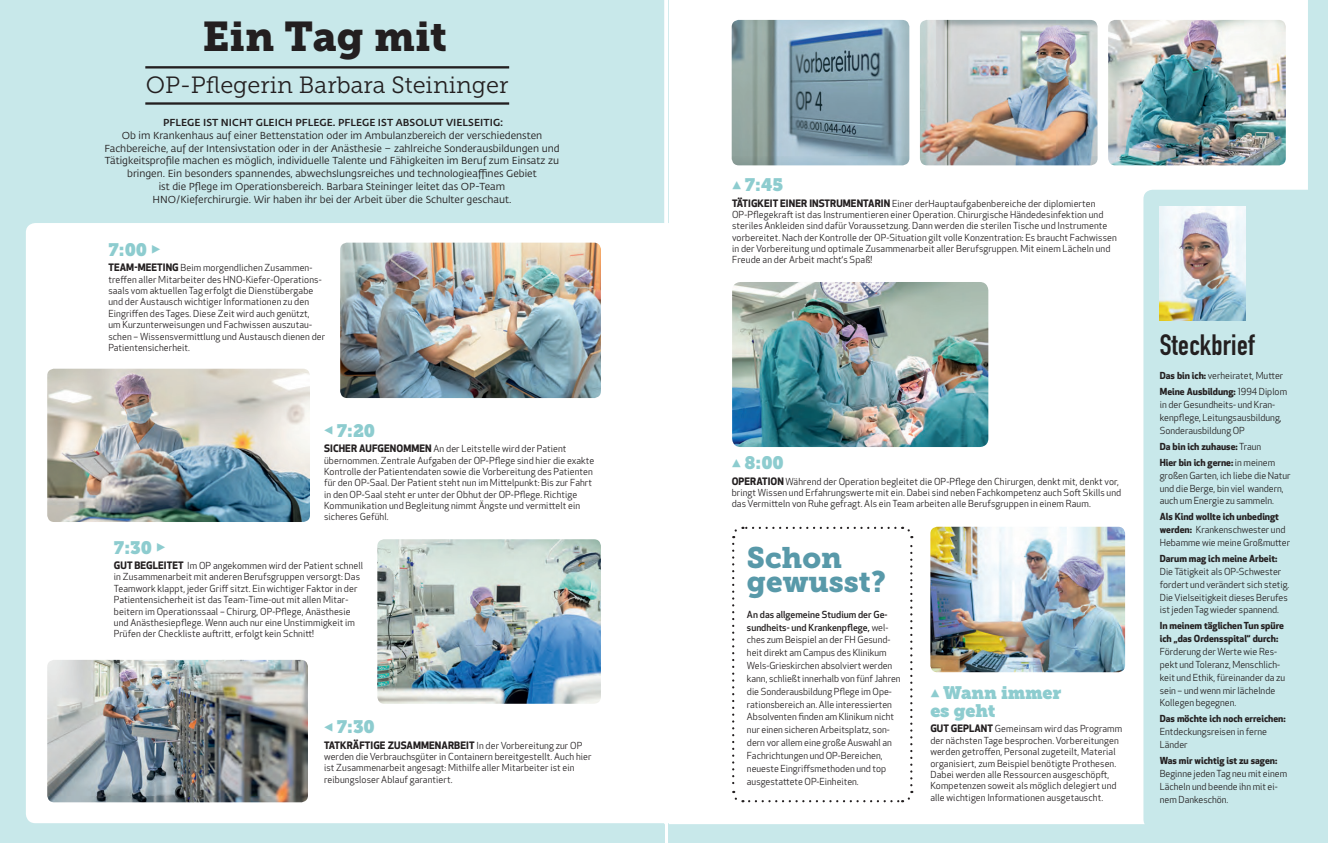
<style>
.page{position:relative;width:1328px;height:844px;background:#fff}
.page>*{position:absolute;margin:0;border:0;box-sizing:border-box;transform-origin:0 0}
.t1{font:41.25px "Museo Slab 900";color:#231f20}
.t2{font:29.5px/23.9px "Museo Slab 900";color:#5899a9}
.t3{font:29px "DIN Engschrift Alternate";letter-spacing:.01em;color:#231f20}
.t4{font:23.38px "Museo Slab 300";color:#231f20}
.t5{font:17.88px/17.9px "Museo Slab";letter-spacing:-.01em;color:#8dcccf}
.t6{font:10px/12.9px "Fedra Sans Std";color:#231f20;text-align:center}
.t7{font:700 10px "Apex New";letter-spacing:.01em;color:#231f20}
.t8{font:9.5px/11.4px "Apex New";letter-spacing:.01em;color:#231f20}
.t9{font:700 9.5px/16px "Apex New";color:#231f20}
.s1{font-weight:500}
.s2{font-family:"Source Sans Pro";font-weight:300;font-size:16.75px}
.s3{font-weight:700;font-size:10px}
.s4{font-weight:400;font-size:9.5px}
.s5{font-weight:700}
.s6{font-weight:400}
</style>
<div class="page">
<div style="left:0;top:1px;width:664px;height:842px;background:#c8e8ea"></div>
<div style="left:26px;top:223px;width:638px;height:600px;background:#fff"></div>
<hr style="left:145px;top:102px;width:364px;height:3px;background:#231f20">
<hr style="left:145px;top:66px;width:364px;height:2px;background:#231f20">
<img style="left:340px;top:243px;width:261px;height:155px">
<img style="left:377px;top:539px;width:224px;height:165px">
<img style="left:47px;top:660px;width:261px;height:142px">
<img style="left:47px;top:369px;width:263px;height:153px">
<div style="left:669px;top:1px;width:659px;height:842px;background:#c8e8ea"></div>
<svg style="left:664px;top:1px;width:5px;height:823px"></svg>
<div style="left:669px;top:367px;width:475px;height:457px;background:#fff"></div>
<div style="left:669px;top:1px;width:638px;height:366px;background:#fff"></div>
<div style="left:1143px;top:190px;width:178px;height:639px;background:#c8e8ea;border-radius:9px"></div>
<svg style="left:732px;top:544px;width:11px;height:259px"></svg>
<svg style="left:749px;top:791px;width:164px;height:11px"></svg>
<svg style="left:902px;top:525px;width:10px;height:260px"></svg>
<svg style="left:731px;top:527px;width:164px;height:11px"></svg>
<img style="left:1159px;top:206px;width:87px;height:115px">
<img style="left:732px;top:282px;width:256px;height:165px">
<img style="left:930px;top:527px;width:195px;height:145px">
<img style="left:731px;top:20px;width:178px;height:145px">
<img style="left:920px;top:20px;width:177px;height:145px">
<img style="left:1108px;top:20px;width:177px;height:145px">
<p class="t1" style="left:202px;top:12px;width:246px">Ein Tag mit</p>
<p class="t4" style="left:146px;top:73px;width:364px">OP-Pflegerin Barbara Steininger</p>
<p class="t6" style="left:104px;top:116px;width:457px"><span class="s1">PFLEGE IST NICHT GLEICH PFLEGE. PFLEGE IST ABSOLUT VIELSEITIG:<br></span>Ob im Krankenhaus auf einer Bettenstation oder im Ambulanzbereich der verschiedensten Fachbereiche, auf der Intensivstation oder in der Anästhesie – zahlreiche Sonderausbildungen und Tätigkeitsprofile machen es möglich, individuelle Talente und Fähigkeiten im Beruf zum Einsatz zu bringen. Ein besonders spannendes, abwechslungsreiches und technologieaffines Gebiet<br>ist die Pflege im Operationsbereich. Barbara Steininger leitet das OP-Team<br>HNO/Kieferchirurgie. Wir haben ihr bei der Arbeit über die Schulter geschaut.</p>
<p class="t5" style="left:108px;top:241px;width:54px">7:00 <span class="s2">▶</span></p>
<p class="t8" style="left:108px;top:262px;width:218px"><span class="s3">team-meetinG</span> Beim morgendlichen Zusammen&shy;treffen aller Mitarbeiter des HNO-Kiefer-Operations&shy;saals vom aktuellen Tag erfolgt die Dienstübergabe und der Austausch wichtiger Informationen zu den Eingriffen des Tages. Diese Zeit wird auch genützt,<br>um Kurzunterweisungen und Fachwissen auszutau&shy;schen – Wissensvermittlung und Austausch dienen der Patientensicherheit.</p>
<p class="t5" style="left:324px;top:422px;width:53px"><span class="s2">◀</span> 7:20</p>
<p class="t8" style="left:324px;top:443px;width:272px"><span class="s3">sicher aufGenommen</span> An der Leitstelle wird der Patient übernommen. Zentrale Aufgaben der OP-Pflege sind hier die exakte Kontrolle der Patientendaten sowie die Vorbereitung des Patienten für den OP-Saal. Der Patient steht nun im Mittelpunkt: Bis zur Fahrt in den OP-Saal steht er unter der Obhut der OP-Pflege. Richtige Kommunikation und Begleitung nimmt Ängste und vermittelt ein sicheres Gefühl.</p>
<p class="t5" style="left:114px;top:539px;width:53px">7:30 <span class="s2">▶</span></p>
<p class="t8" style="left:114px;top:560px;width:251px"><span class="s3">Gut beGleitet</span> Im OP angekommen wird der Patient schnell in Zusammenarbeit mit anderen Berufsgruppen versorgt: Das Teamwork klappt, jeder Griff sitzt. Ein wichtiger Faktor in der Patientensicherheit ist das Team-Time-out mit allen Mitar&shy;beitern im Operationssaal – Chirurg, OP-Pflege, Anästhesie und Anästhesiepflege. Wenn auch nur eine Unstimmigkeit im Prüfen der Checkliste auftritt, erfolgt kein Schnitt!</p>
<p class="t5" style="left:324px;top:718px;width:52px"><span class="s2">◀</span> 7:30</p>
<p class="t7" style="left:324px;top:738px;width:260px">tatkräftiGe zusammenarbeit <span class="s4">In der Vorbereitung zur OP</span></p>
<p class="t8" style="left:324px;top:751px;width:269px">werden die Verbrauchsgüter in Containern bereitgestellt. Auch hier ist Zusammenarbeit angesagt: Mithilfe aller Mitarbeiter ist ein reibungsloser Ablauf garantiert.</p>
<p class="t5" style="left:732px;top:176px;width:53px"><span class="s2">▲</span> 7:45</p>
<p class="t8" style="left:732px;top:197px;width:386px"><span class="s3">tätiGkeit einer instrumentarin</span> Einer derHauptaufgabenbereiche der diplomierten OP-Pflegekraft ist das Instrumentieren einer Operation. Chirurgische Händedesinfektion und steriles Ankleiden sind dafür Voraussetzung. Dann werden die sterilen Tische und Instrumente vorbereitet. Nach der Kontrolle der OP-Situation gilt volle Konzentration: Es braucht Fachwissen in der Vorbereitung und optimale Zusammenarbeit aller Berufsgruppen. Mit einem Lächeln und Freude an der Arbeit macht‘s Spaß!</p>
<p class="t5" style="left:731px;top:454px;width:54px"><span class="s2">▲</span> 8:00</p>
<p class="t8" style="left:731px;top:475px;width:391px"><span class="s3">operation</span> Während der Operation begleitet die OP-Pflege den Chirurgen, denkt mit, denkt vor, bringt Wissen und Erfahrungswerte mit ein. Dabei sind neben Fachkompetenz auch Soft Skills und das Vermitteln von Ruhe gefragt. Als ein Team arbeiten alle Berufsgruppen in einem Raum.</p>
<p class="t2" style="left:747px;top:546px;width:140px">Schon gewusst?</p>
<p class="t8" style="left:747px;top:608px;width:155px;line-height:12.9px"><span class="s1">An das allgemeine Studium der Ge&shy;sundheits- und Krankenpflege,</span> wel&shy;ches zum Beispiel an der FH Gesund&shy;heit direkt am Campus des Klinikum Wels-Grieskirchen absolviert werden kann, schließt innerhalb von fünf Jahren die Sonderausbildung Pflege im Ope&shy;rationsbereich an. Alle interessierten Absolventen finden am Klinikum nicht nur einen sicheren Arbeitsplatz, son&shy;dern vor allem eine große Auswahl an Fachrichtungen und OP-Bereichen, neueste Eingriffsmethoden und top ausgestattete OP-Einheiten.</p>
<p class="t5" style="left:930px;top:684px;width:132px"><span class="s2">▲</span> Wann immer es geht</p>
<p class="t8" style="left:930px;top:723px;width:193px"><span class="s3">Gut Geplant</span> Gemeinsam wird das Programm der nächsten Tage besprochen. Vorbereitungen werden getroffen, Personal zugeteilt, Material organisiert, zum Beispiel benötigte Prothesen.<br>Dabei werden alle Ressourcen ausgeschöpft, Kompetenzen soweit als möglich delegiert und alle wichtigen Informationen ausgetauscht.</p>
<p class="t3" style="left:1159px;top:328px;width:96px">Steckbrief</p>
<p class="t8" style="left:1159px;top:368px;width:129px;line-height:16px"><span class="s5">das bin ich:</span> verheiratet, Mutter <span class="s5">meine ausbildung:</span> 1994 Diplom</p>
<p class="t8" style="left:1159px;top:398px;width:123px;line-height:12.9px">in der Gesundheits- und Kran&shy;kenpflege, Leitungsausbildung,<br>Sonderausbildung OP</p>
<p class="t9" style="left:1159px;top:438px;width:117px">da bin ich zuhause: <span class="s6">Traun </span>hier bin ich gerne: <span class="s6">in meinem</span></p>
<p class="t8" style="left:1159px;top:469px;width:132px;line-height:12.9px">großen Garten, ich liebe die Natur und die Berge, bin viel wandern, auch um Energie zu sammeln.</p>
<p class="t8" style="left:1159px;top:510px;width:132px;line-height:12.9px"><span class="s5">als kind wollte ich unbedingt werden:</span> Krankenschwester und<br>Hebamme wie meine Großmutter</p>
<p class="t8" style="left:1159px;top:552px;width:131px;line-height:12.9px"><span class="s5">darum mag ich meine arbeit:<br></span>Die Tätigkeit als OP-Schwester fordert und verändert sich stetig.<br>Die Vielseitigkeit dieses Berufes ist jeden Tag wieder spannend.</p>
<p class="t8" style="left:1159px;top:619px;width:127px;line-height:12.9px"><span class="s5">in meinem täglichen tun spüre ich „das ordensspital“ durch:<br></span>Förderung der Werte wie Res&shy;pekt und Toleranz, Menschlich&shy;keit und Ethik, füreinander da zu sein – und wenn mir lächelnde<br>Kollegen begegnen.</p>
<p class="t8" style="left:1159px;top:712px;width:127px;line-height:12.9px"><span class="s5">das möchte ich noch erreichen:<br></span>Entdeckungsreisen in ferne<br>Länder</p>
<p class="t8" style="left:1159px;top:754px;width:129px;line-height:12.9px"><span class="s5">Was mir wichtig ist zu sagen:<br></span>Beginne jeden Tag neu mit einem<br>Lächeln und beende ihn mit ei&shy;nem Dankeschön.</p>
</div>
